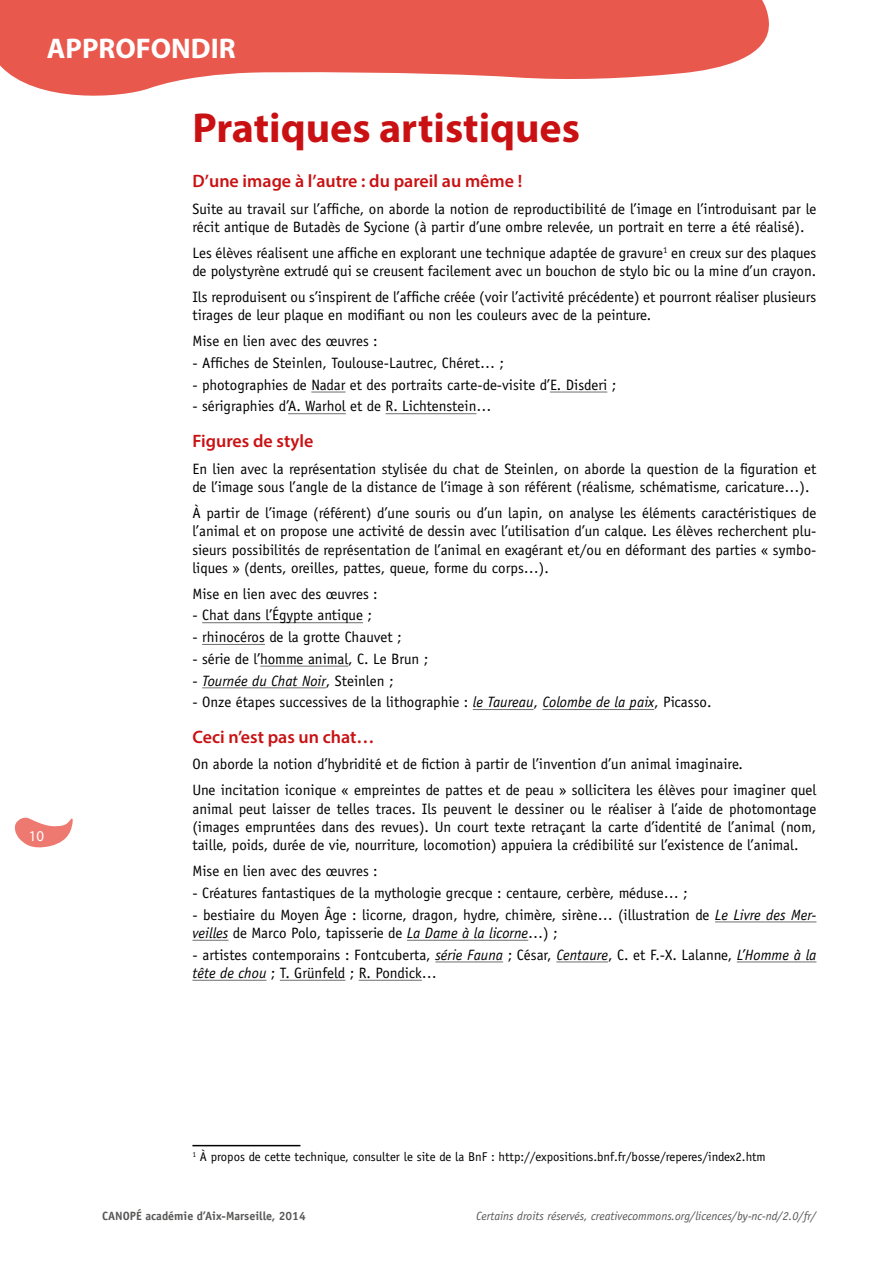
<style>
.page{position:relative;width:893px;height:1263px;background:#fff}
.page>*{position:absolute;margin:0;border:0;box-sizing:border-box;transform-origin:0 0}
.t1{font:700 42px "Myriad Pro";color:#c91113}
.t2{font:700 28.5px "Myriad Pro";color:#fff}
.t3{font:600 18px "Myriad Pro";color:#c91113}
.t4{font:15px/18.3px "Officina Sans Std";color:#000}
.t5{font:italic 15px "Officina Sans Std";color:#000}
.t6{font:15px "Myriad Pro";color:#fff}
.t7{font:12.75px "Officina Sans Std";color:#000}
.t8{font:italic 12px "Officina Sans Std";color:#575756}
.t9{font:700 12px "Officina Sans Std";color:#575756}
.s1{font-style:normal}
.s2{font-style:italic}
</style>
<div class="page">
<svg style="left:14px;top:817px;width:59px;height:31px"></svg>
<svg style="left:0;top:0;width:769px;height:96px;fill:#e8584d"></svg>
<hr style="left:311px;top:392px;width:35px;height:1px;background:#706f6f">
<hr style="left:550px;top:392px;width:57px;height:1px;background:#706f6f">
<hr style="left:288px;top:413px;width:58px;height:1px;background:#706f6f">
<hr style="left:386px;top:413px;width:90px;height:1px;background:#706f6f">
<hr style="left:202px;top:622px;width:161px;height:1px;background:#706f6f">
<hr style="left:202px;top:644px;width:63px;height:1px;background:#706f6f">
<hr style="left:260px;top:666px;width:88px;height:1px;background:#706f6f">
<hr style="left:202px;top:687px;width:124px;height:1px;background:#706f6f">
<hr style="left:473px;top:709px;width:61px;height:1px;background:#706f6f">
<hr style="left:542px;top:709px;width:112px;height:1px;background:#706f6f">
<hr style="left:715px;top:921px;width:101px;height:1px;background:#706f6f">
<hr style="left:192px;top:940px;width:36px;height:1px;background:#706f6f">
<hr style="left:407px;top:940px;width:121px;height:1px;background:#706f6f">
<hr style="left:435px;top:961px;width:68px;height:1px;background:#706f6f">
<hr style="left:556px;top:961px;width:52px;height:1px;background:#706f6f">
<hr style="left:737px;top:961px;width:79px;height:1px;background:#706f6f">
<hr style="left:192px;top:980px;width:75px;height:1px;background:#706f6f">
<hr style="left:280px;top:980px;width:65px;height:1px;background:#706f6f">
<hr style="left:359px;top:980px;width:63px;height:1px;background:#706f6f">
<hr style="left:192px;top:1145px;width:108px;height:1px;background:#000">
<h2 class="t2" style="left:47px;top:30px;width:191px">APPROFONDIR</h2>
<p class="t6" style="left:29px;top:827px;width:17px">10</p>
<h1 class="t1" style="left:192px;top:101px;width:389px">Pratiques artistiques</h1>
<p class="t3" style="left:192px;top:169px;width:331px">D’une image à l’autre : du pareil au même !</p>
<p class="t4" style="left:192px;top:199px;width:626px">Suite au travail sur l’affiche, on aborde la notion de reproductibilité de l’image en l’introduisant par le récit antique de Butadès de Sycione (à partir d’une ombre relevée, un portrait en terre a été réalisé).</p>
<p class="t4" style="left:192px;top:244px;width:625px">Les élèves réalisent une affiche en explorant une technique adaptée de gravure<sup>1</sup> en creux sur des plaques de polystyrène extrudé qui se creusent facilement avec un bouchon de stylo bic ou la mine d’un crayon.</p>
<p class="t4" style="left:192px;top:288px;width:625px">Ils reproduisent ou s’inspirent de l’affiche créée (voir l’activité précédente) et pourront réaliser plusieurs tirages de leur plaque en modifiant ou non les couleurs avec de la peinture.</p>
<p class="t4" style="left:192px;top:332px;width:187px">Mise en lien avec des œuvres :</p>
<p class="t4" style="left:192px;top:354px;width:313px">- Affiches de Steinlen, Toulouse-Lautrec, Chéret… ;</p>
<p class="t4" style="left:192px;top:376px;width:425px">- photographies de Nadar et des portraits carte-de-visite d’E. Disderi ;</p>
<p class="t4" style="left:192px;top:397px;width:301px">- sérigraphies d’A. Warhol et de R. Lichtenstein…</p>
<p class="t3" style="left:192px;top:429px;width:123px">Figures de style</p>
<p class="t4" style="left:192px;top:459px;width:625px">En lien avec la représentation stylisée du chat de Steinlen, on aborde la question de la figuration et de l’image sous l’angle de la distance de l’image à son référent (réalisme, schématisme, caricature…).</p>
<p class="t4" style="left:192px;top:504px;width:625px;text-align:justify">À partir de l’image (référent) d’une souris ou d’un lapin, on analyse les éléments caractéristiques de l’animal et on propose une activité de dessin avec l’utilisation d’un calque. Les élèves recherchent plu&shy;sieurs possibilités de représentation de l’animal en exagérant et/ou en déformant des parties « symbo&shy;liques » (dents, oreilles, pattes, queue, forme du corps…).</p>
<p class="t4" style="left:192px;top:584px;width:187px">Mise en lien avec des œuvres :</p>
<p class="t4" style="left:192px;top:606px;width:181px">- Chat dans l’Égypte antique ;</p>
<p class="t4" style="left:192px;top:628px;width:211px">- rhinocéros de la grotte Chauvet ;</p>
<p class="t4" style="left:192px;top:650px;width:237px">- série de l’homme animal, C. Le Brun ;</p>
<p class="t5" style="left:192px;top:672px;width:203px"><span class="s1">-</span> Tournée du Chat Noir<span class="s1">, Steinlen ;</span></p>
<p class="t4" style="left:192px;top:693px;width:521px">- Onze étapes successives de la lithographie : <span class="s2">le Taureau</span>, <span class="s2">Colombe de la paix</span>, Picasso.</p>
<p class="t3" style="left:192px;top:725px;width:184px">Ceci n’est pas un chat…</p>
<p class="t4" style="left:192px;top:751px;width:625px;line-height:26px">On aborde la notion d’hybridité et de fiction à partir de l’invention d’un animal imaginaire.<br>Une incitation iconique « empreintes de pattes et de peau » sollicitera les élèves pour imaginer quel</p>
<p class="t4" style="left:192px;top:799px;width:625px;text-align:justify">animal peut laisser de telles traces. Ils peuvent le dessiner ou le réaliser à l’aide de photomontage (images empruntées dans des revues). Un court texte retraçant la carte d’identité de l’animal (nom, taille, poids, durée de vie, nourriture, locomotion) appuiera la crédibilité sur l’existence de l’animal.</p>
<p class="t4" style="left:192px;top:862px;width:187px">Mise en lien avec des œuvres :</p>
<p class="t4" style="left:192px;top:884px;width:497px">- Créatures fantastiques de la mythologie grecque : centaure, cerbère, méduse… ;</p>
<p class="t4" style="left:192px;top:905px;width:625px">- bestiaire du Moyen Âge : licorne, dragon, hydre, chimère, sirène… (illustration de <span class="s2">Le Livre des Mer&shy;veilles</span> de Marco Polo, tapisserie de <span class="s2">La Dame à la licorne</span>…) ;</p>
<p class="t4" style="left:192px;top:945px;width:626px">- artistes contemporains : Fontcuberta, <span class="s2">série Fauna</span> ; César, <span class="s2">Centaure</span>, C. et F.-X. Lalanne, <span class="s2">L’Homme à la tête de chou</span> ; T. Grünfeld ; R. Pondick…</p>
<p class="t7" style="left:192px;top:1149px;width:575px"><sup>1</sup> À propos de cette technique, consulter le site de la BnF : http://expositions.bnf.fr/bosse/reperes/index2.htm</p>
<p class="t9" style="left:102px;top:1208px;width:205px">CANOPÉ académie d’Aix-Marseille, 2014</p>
<p class="t8" style="left:476px;top:1208px;width:342px">Certains droits réservés, creativecommons.org/licences/by-nc-nd/2.0/fr/</p>
</div>
